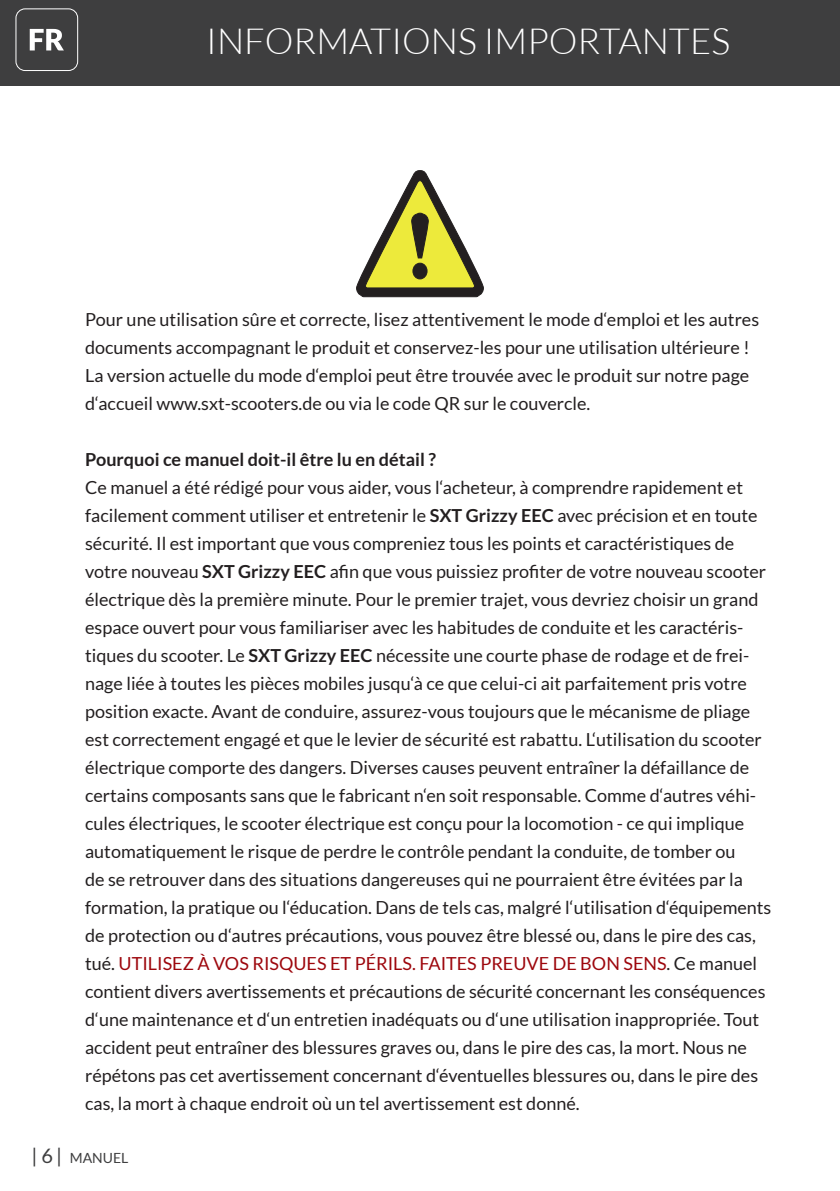
<style>
.page{position:relative;width:840px;height:1191px;background:#fff}
.page>*{position:absolute;margin:0;border:0;box-sizing:border-box;transform-origin:0 0}
.t1{font:300 36px "Lato";color:#fff}
.t2{font:18px/28px "Lato";color:#231f20}
.t3{font:700 18px "Lato";color:#231f20}
.t4{font:14px "Lato";color:#3e3e3f}
.s1{font-weight:700}
.s2{color:#9d070d}
.s3{font-size:20px}
</style>
<div class="page">
<div style="left:0;top:0;width:839px;height:85px;background:#3e3e3f"></div>
<div style="left:16px;top:9px;width:62px;height:62px;border:1px solid #fff;border-radius:9px"></div>
<svg style="left:30px;top:29px;width:34px;height:21px"></svg>
<svg style="left:356px;top:171px;width:128px;height:127px"></svg>
<div style="left:412px;top:263px;width:15px;height:16px;background:#231f20;border-radius:50%"></div>
<div style="left:412px;top:263px;width:15px;height:16px;border:1px solid #231f20;border-radius:50%"></div>
<h1 class="t1" style="left:206px;top:22px;width:525px">INFORMATIONS IMPORTANTES</h1>
<p class="t2" style="left:85px;top:305px;width:675px">Pour une utilisation sûre et correcte, lisez attentivement le mode d‘emploi et les autres documents accompagnant le produit et conservez-les pour une utilisation ultérieure !<br>La version actuelle du mode d‘emploi peut être trouvée avec le produit sur notre page d‘accueil www.sxt-scooters.de ou via le code QR sur le couvercle.</p>
<p class="t3" style="left:85px;top:449px;width:352px">Pourquoi ce manuel doit-il être lu en détail ?</p>
<p class="t2" style="left:85px;top:473px;width:687px">Ce manuel a été rédigé pour vous aider, vous l‘acheteur, à comprendre rapidement et facilement comment utiliser et entretenir le <span class="s1">SXT Grizzy EEC</span> avec précision et en toute sécurité. Il est important que vous compreniez tous les points et caractéristiques de votre nouveau <span class="s1">SXT Grizzy EEC</span> afin que vous puissiez profiter de votre nouveau scooter électrique dès la première minute. Pour le premier trajet, vous devriez choisir un grand espace ouvert pour vous familiariser avec les habitudes de conduite et les caractéris&shy;tiques du scooter. Le <span class="s1">SXT Grizzy EEC</span> nécessite une courte phase de rodage et de frei&shy;nage liée à toutes les pièces mobiles jusqu‘à ce que celui-ci ait parfaitement pris votre position exacte. Avant de conduire, assurez-vous toujours que le mécanisme de pliage est correctement engagé et que le levier de sécurité est rabattu. L‘utilisation du scooter électrique comporte des dangers. Diverses causes peuvent entraîner la défaillance de certains composants sans que le fabricant n‘en soit responsable. Comme d‘autres véhi&shy;cules électriques, le scooter électrique est conçu pour la locomotion - ce qui implique automatiquement le risque de perdre le contrôle pendant la conduite, de tomber ou<br>de se retrouver dans des situations dangereuses qui ne pourraient être évitées par la formation, la pratique ou l‘éducation. Dans de tels cas, malgré l‘utilisation d‘équipements de protection ou d‘autres précautions, vous pouvez être blessé ou, dans le pire des cas, tué. <span class="s2">UTILISEZ À VOS RISQUES ET PÉRILS. FAITES PREUVE DE BON SENS</span>. Ce manuel contient divers avertissements et précautions de sécurité concernant les conséquences d‘une maintenance et d‘un entretien inadéquats ou d‘une utilisation inappropriée. Tout accident peut entraîner des blessures graves ou, dans le pire des cas, la mort. Nous ne répétons pas cet avertissement concernant d‘éventuelles blessures ou, dans le pire des cas, la mort à chaque endroit où un tel avertissement est donné.</p>
<p class="t4" style="left:31px;top:1149px;width:98px"><span class="s3">| 6 |</span> MANUEL</p>
</div>
